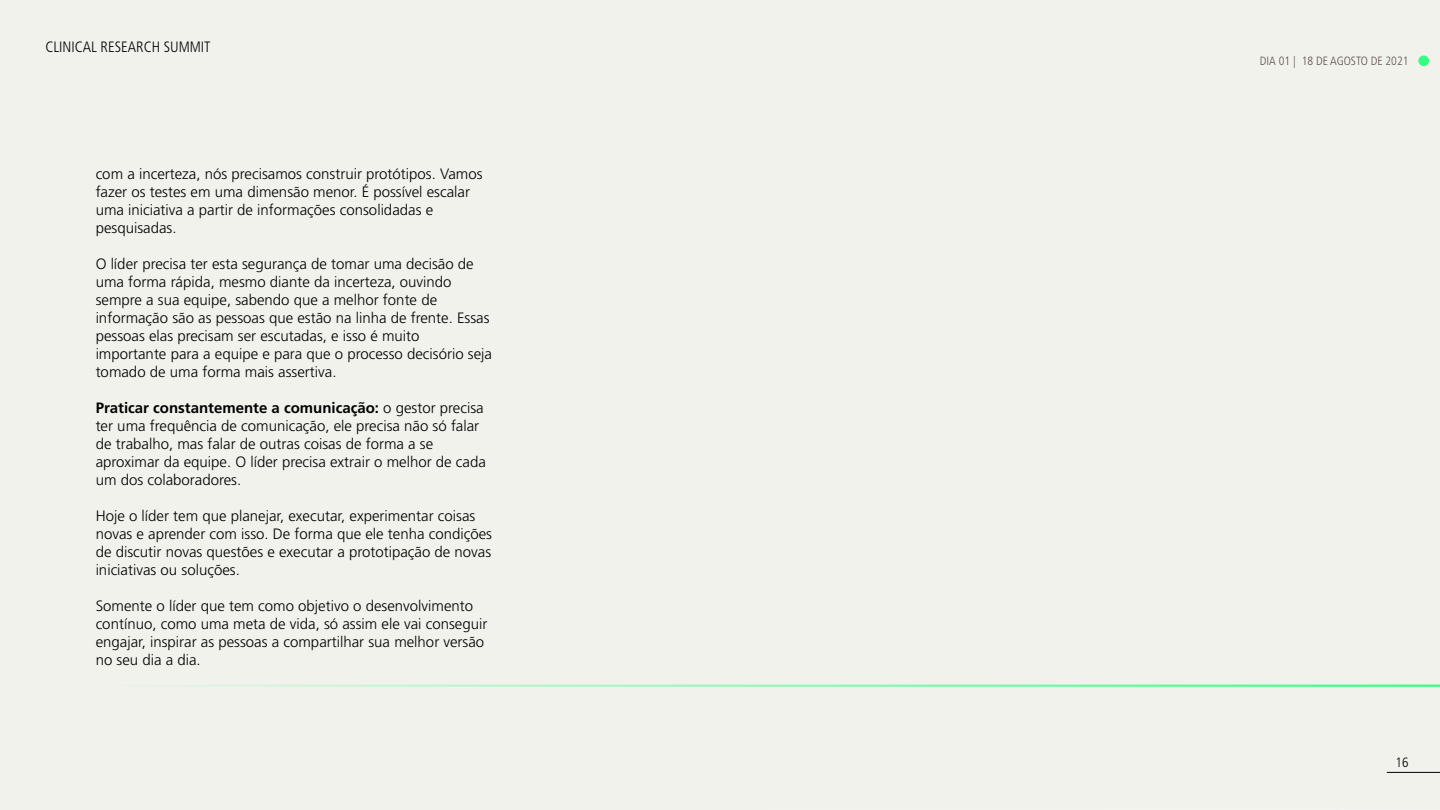
<style>
.page{position:relative;width:1440px;height:810px;background:#f2f2ec}
.page>*{position:absolute;margin:0;border:0;box-sizing:border-box;transform-origin:0 0}
.t1{font:300 15px/18px "Frutiger LT Std";color:#000}
.t2{font:300 condensed 15px "Frutiger LT Std";color:#000}
.t3{font:300 condensed 13.5px "Frutiger LT Std";color:#000}
.t4{font:300 condensed 12px "Frutiger LT Std";color:#5d514d}
.s1{font-weight:700}
</style>
<div class="page">
<hr style="left:1387px;top:772px;width:53px;height:1px;background:#000">
<div style="left:1418px;top:55px;width:11px;height:11px;background:#35ff83;border-radius:50%"></div>
<hr style="left:96px;top:685px;width:1344px;height:2px;background:#35ff83">
<p class="t2" style="left:45px;top:38px;width:167px">CLINICAL RESEARCH SUMMIT</p>
<p class="t1" style="left:96px;top:165px;width:388px">com a incerteza, nós precisamos construir protótipos. Vamos fazer os testes em uma dimensão menor. É possível escalar uma iniciativa a partir de informações consolidadas e pesquisadas.</p>
<p class="t1" style="left:96px;top:255px;width:398px">O líder precisa ter esta segurança de tomar uma decisão de uma forma rápida, mesmo diante da incerteza, ouvindo sempre a sua equipe, sabendo que a melhor fonte de informação são as pessoas que estão na linha de frente. Essas pessoas elas precisam ser escutadas, e isso é muito importante para a equipe e para que o processo decisório seja tomado de uma forma mais assertiva.</p>
<p class="t1" style="left:96px;top:399px;width:392px"><span class="s1">Praticar constantemente a comunicação:</span> o gestor precisa ter uma frequência de comunicação, ele precisa não só falar de trabalho, mas falar de outras coisas de forma a se aproximar da equipe. O líder precisa extrair o melhor de cada um dos colaboradores.</p>
<p class="t1" style="left:96px;top:507px;width:398px">Hoje o líder tem que planejar, executar, experimentar coisas novas e aprender com isso. De forma que ele tenha condições de discutir novas questões e executar a prototipação de novas iniciativas ou soluções.</p>
<p class="t1" style="left:96px;top:597px;width:393px">Somente o líder que tem como objetivo o desenvolvimento contínuo, como uma meta de vida, só assim ele vai conseguir engajar, inspirar as pessoas a compartilhar sua melhor versão no seu dia a dia.</p>
<p class="t4" style="left:1260px;top:54px;width:150px">DIA 01 | 18 DE AGOSTO DE 2021</p>
<p class="t3" style="left:1395px;top:754px;width:15px">16</p>
</div>
